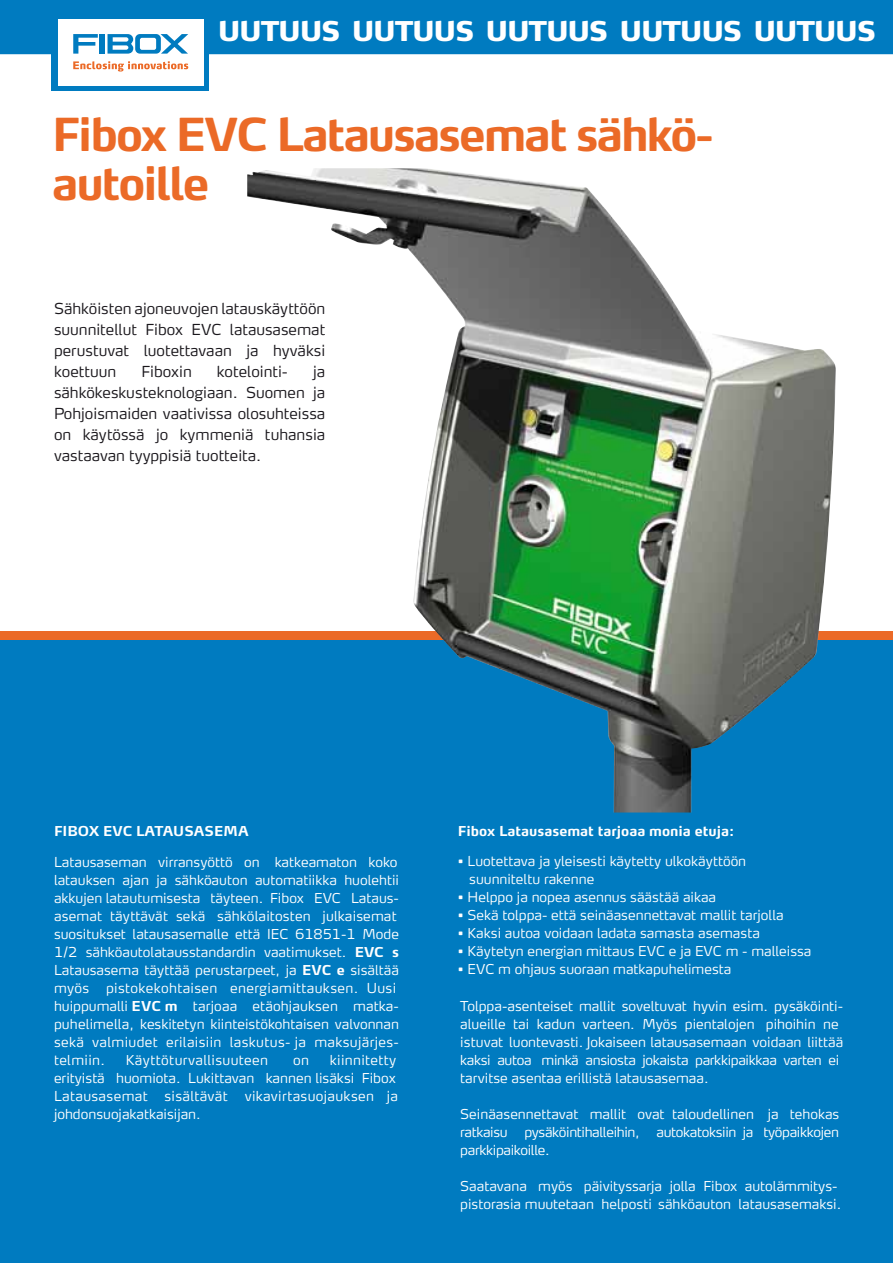
<style>
.page{position:relative;width:893px;height:1263px;background:#fff}
.page>*{position:absolute;margin:0;border:0;box-sizing:border-box;transform-origin:0 0}
.t1{font:700 45px/49.5px "Max Pro";letter-spacing:-.05em;color:#eb6a27}
.t2{font:900 27px "Max Pro";letter-spacing:-.05em;color:#fff}
.t3{font:300 15px/21px "Max Pro";color:#1a171c;text-align:justify}
.t4{font:300 13.5px/18px "Max Pro";color:#fff}
.t5{font:300 13.5px/18px "Max Pro";letter-spacing:-.025em;color:#fff}
.t6{font:700 13.5px "Max Pro";color:#fff}
.t7{font:300 13.5px "Max Pro";letter-spacing:.025em;color:#fff}
.s1{font-weight:700}
</style>
<div class="page">
<div style="left:0;top:631px;width:893px;height:10px;background:#eb6a27"></div>
<div style="left:0;top:640px;width:893px;height:623px;background:#007bc0"></div>
<div style="left:0;top:0;width:893px;height:54px;background:#007bc0"></div>
<div style="left:52px;top:13px;width:157px;height:78px;background:#007bc0"></div>
<div style="left:58px;top:19px;width:145px;height:66px;background:#fff"></div>
<svg style="left:108px;top:34px;width:80px;height:20px"></svg>
<div style="left:100px;top:34px;width:5px;height:20px;background:#007bc0"></div>
<svg style="left:73px;top:34px;width:25px;height:20px"></svg>
<svg style="left:73px;top:61px;width:115px;height:11px"></svg>
<img style="left:247px;top:168px;width:589px;height:644px">
<h2 class="t2" style="left:218px;top:14px;width:660px">UUTUUS UUTUUS UUTUUS UUTUUS UUTUUS</h2>
<h1 class="t1" style="left:52px;top:109px;width:664px">Fibox EVC Latausasemat sähkö&shy;autoille</h1>
<p class="t3" style="left:54px;top:298px;width:273px">Sähköisten ajoneuvojen latauskäyttöön suunnitellut Fibox EVC latausasemat perustuvat luotettavaan ja hyväksi koettuun</p>
<p class="t3" style="left:54px;top:361px;width:273px;text-indent:259px">ja sähkökeskusteknologiaan. Suomen ja Pohjoismaiden vaativissa olosuhteissa on käytössä jo kymmeniä tuhansia vastaavan tyyppisiä tuotteita.</p>
<p class="t3" style="left:141px;top:361px;width:52px">Fiboxin</p>
<p class="t3" style="left:217px;top:361px;width:72px">kotelointi-</p>
<p class="t6" style="left:54px;top:823px;width:196px">FIBOX EVC LATAUSASEMA</p>
<p class="t4" style="left:54px;top:853px;width:346px">Latausaseman virransyöttö on katkeamaton koko latauksen ajan ja sähköauton automatiikka huolehtii akkujen latautumisesta täyteen. Fibox EVC Lataus&shy;asemat täyttävät sekä sähkölaitosten julkaisemat suositukset latausasemalle että IEC 61851-1 Mode 1/2 sähköautolatausstandardin vaatimukset. <span class="s1">EVC s </span>Latausasema täyttää perustarpeet, ja <span class="s1">EVC e</span> sisältää myös pistokekohtaisen energiamittauksen. Uusi huippumalli <span class="s1">EVC m</span> tarjoaa etäohjauksen matka&shy;puhelimella, keskitetyn kiinteistökohtaisen valvonnan sekä valmiudet erilaisiin laskutus- ja maksujärjes&shy;telmiin.</p>
<p class="t4" style="left:54px;top:1051px;width:346px;text-indent:276px">kiinnitetty erityistä huomiota. Lukittavan kannen lisäksi Fibox Latausasemat sisältävät vikavirtasuojauksen ja johdonsuojakatkaisijan.</p>
<p class="t7" style="left:126px;top:1052px;width:144px">Käyttöturvallisuuteen</p>
<p class="t4" style="left:293px;top:1051px;width:17px">on</p>
<p class="t6" style="left:458px;top:823px;width:278px">Fibox Latausasemat tarjoaa monia etuja:</p>
<p class="t4" style="left:469px;top:852px;width:278px;text-indent:-11px">• Luotettava ja yleisesti käytetty ulkokäyttöön suunniteltu rakenne</p>
<p class="t4" style="left:458px;top:888px;width:260px">• Helppo ja nopea asennus säästää aikaa</p>
<p class="t4" style="left:458px;top:906px;width:327px">• Sekä tolppa- että seinäasennettavat mallit tarjolla</p>
<p class="t4" style="left:458px;top:924px;width:303px">• Kaksi autoa voidaan ladata samasta asemasta</p>
<p class="t4" style="left:458px;top:942px;width:355px">• Käytetyn energian mittaus EVC e ja EVC m - malleissa</p>
<p class="t4" style="left:458px;top:960px;width:275px">• EVC m ohjaus suoraan matkapuhelimesta</p>
<p class="t4" style="left:460px;top:997px;width:384px">Tolppa-asenteiset mallit soveltuvat hyvin esim. pysäköinti&shy;alueille tai kadun varteen. Myös pientalojen pihoihin ne istuvat luontevasti. Jokaiseen latausasemaan voidaan liittää kaksi autoa minkä ansiosta jokaista parkkipaikkaa varten ei tarvitse asentaa erillistä latausasemaa.</p>
<p class="t4" style="left:460px;top:1105px;width:381px">Seinäasennettavat mallit ovat taloudellinen ja tehokas ratkaisu</p>
<p class="t5" style="left:460px;top:1123px;width:380px;text-indent:64px">pysäköintihalleihin, autokatoksiin ja työpaikkojen parkkipaikoille.</p>
<p class="t4" style="left:460px;top:1177px;width:382px">Saatavana myös päivityssarja jolla Fibox autolämmitys&shy;pistorasia muutetaan helposti sähköauton latausasemaksi.</p>
</div>
